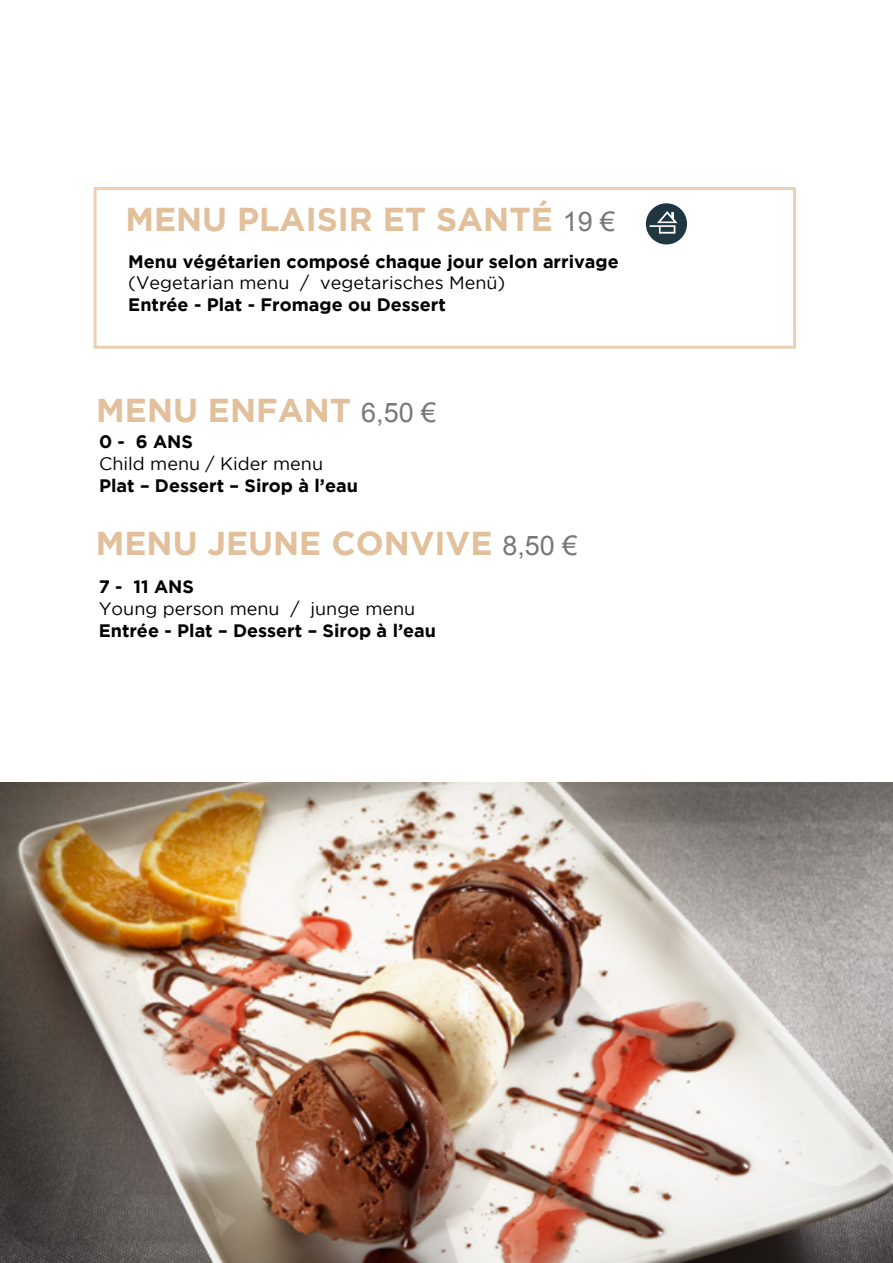
<style>
.page{position:relative;width:893px;height:1263px;background:#fff}
.page>*{position:absolute;margin:0;border:0;box-sizing:border-box;transform-origin:0 0}
.t1{font:700 33px "Gotham";color:#e1c09b}
.t2{font:700 18px "Gotham";color:#000}
.t3{font:18px "Gotham";color:#000}
.s1{font-family:"Arial";font-weight:400;font-size:27px;color:#77787a}
</style>
<div class="page">
<img style="left:0;top:782px;width:893px;height:481px">
<div style="left:646px;top:203px;width:41px;height:41px;background:#203742;border-radius:50%"></div>
<svg style="left:649px;top:211px;width:28px;height:23px"></svg>
<div style="left:94px;top:187px;width:702px;height:162px;border:3px solid #e9d0b4"></div>
<p class="t1" style="left:125px;top:200px;width:491px">MENU PLAISIR ET SANTÉ <span class="s1">19 €</span></p>
<p class="t2" style="left:128px;top:251px;width:492px">Menu végétarien composé chaque jour selon arrivage</p>
<p class="t3" style="left:128px;top:273px;width:379px">(Vegetarian menu / vegetarisches Menü)</p>
<p class="t2" style="left:128px;top:294px;width:319px">Entrée - Plat - Fromage ou Dessert</p>
<p class="t1" style="left:96px;top:391px;width:341px">MENU ENFANT <span class="s1">6,50 €</span></p>
<p class="t2" style="left:99px;top:431px;width:95px">0 - 6 ANS</p>
<p class="t3" style="left:99px;top:454px;width:226px">Child menu / Kider menu</p>
<p class="t2" style="left:99px;top:475px;width:260px">Plat – Dessert – Sirop à l’eau</p>
<p class="t1" style="left:96px;top:524px;width:483px">MENU JEUNE CONVIVE <span class="s1">8,50 €</span></p>
<p class="t2" style="left:99px;top:577px;width:97px">7 - 11 ANS</p>
<p class="t3" style="left:99px;top:599px;width:318px">Young person menu / junge menu</p>
<p class="t2" style="left:99px;top:620px;width:339px">Entrée - Plat – Dessert – Sirop à l’eau</p>
</div>
